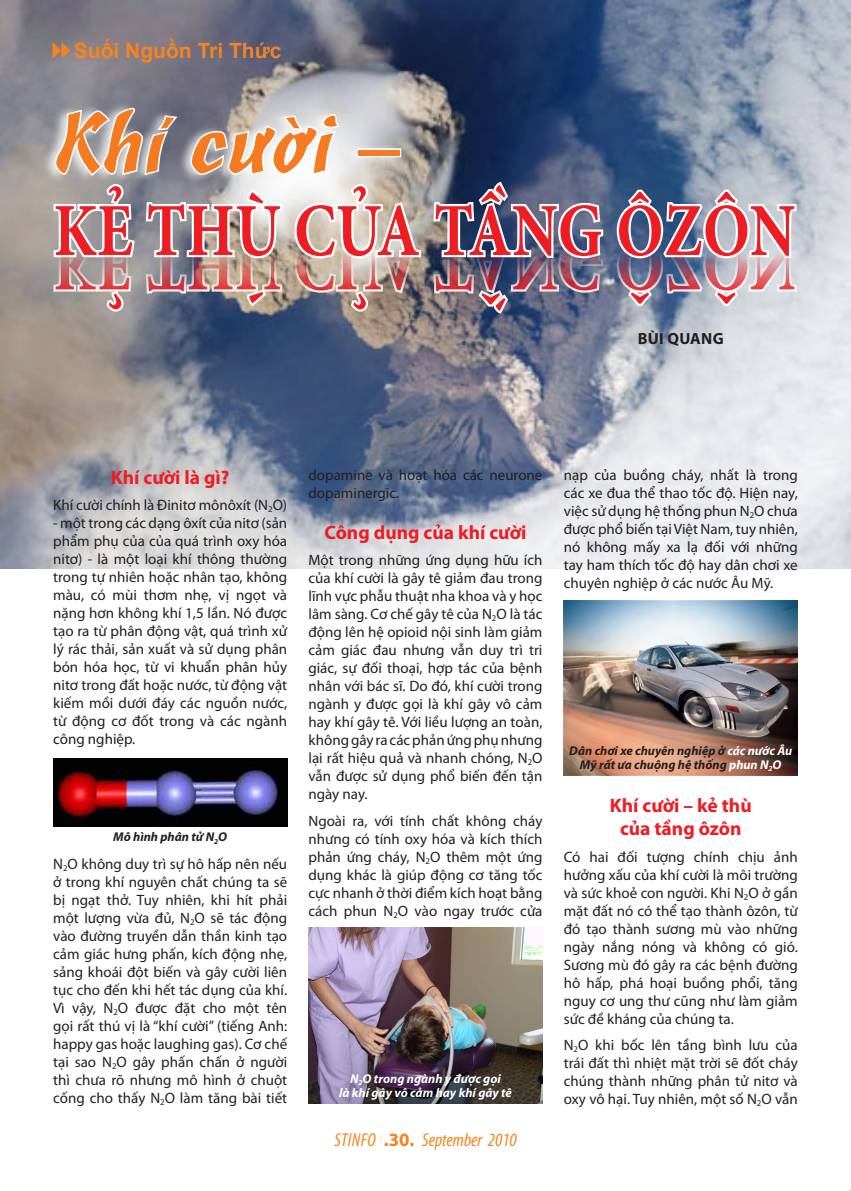
<style>
.page{position:relative;width:851px;height:1191px;background:#fff}
.page>*{position:absolute;margin:0;border:0;box-sizing:border-box;transform-origin:0 0}
.t1{font:82.5px "UVN Mang Tre";color:#f47b21}
.t2{font:700 75px "Minion Pro";letter-spacing:.005em;color:#ee1d23;scale:.82 1}
.t3{font:700 21px "Arial";color:#f58420}
.t4{font:700 19.5px/23.4px "Myriad Pro";color:#ee1d23;text-align:center}
.t5{font:italic condensed 18.75px "Myriad Pro";color:#f58420}
.Tacgia{font:700 16.2px "Myriad Pro";letter-spacing:.02em;color:#231f20}
.t6{font:15px/18px "Myriad Pro";color:#231f20;text-align:justify}
.Chuthichhinh{font:italic 700 12.75px/14.2px "Myriad Pro";color:#231f20;text-align:center}
.Chuthichhinh-2{font:italic 700 12.75px/14.2px "Myriad Pro";color:#fff;text-align:center}
.s1{font-weight:700;font-style:normal;font-stretch:normal}
.s2{color:#fff}
</style>
<div class="page">
<img style="left:0;top:0;width:850px;height:568px">
<div style="left:41px;top:101px;width:531px;height:145px;background:#fff;opacity:.75"></div>
<svg style="left:51px;top:106px;width:372px;height:208px"></svg>
<svg style="left:431px;top:179px;width:174px;height:137px"></svg>
<svg style="left:614px;top:187px;width:184px;height:121px"></svg>
<img style="left:53px;top:758px;width:234px;height:68px">
<img style="left:308px;top:927px;width:234px;height:176px">
<img style="left:563px;top:600px;width:234px;height:176px">
<svg style="left:53px;top:41px;width:17px;height:18px"></svg>
<img style="left:56px;top:239px;width:738px;height:72px">
<p class="t3" style="left:74px;top:37px;width:209px">Suối Nguồn Tri Thức</p>
<p class="t1" style="left:53px;top:81px;width:348px">Khí cười –</p>
<p class="t2" style="left:53px;top:178px;width:906px">KẺ THÙ CỦA TẦNG ÔZÔN</p>
<p class="Tacgia" style="left:637px;top:328px;width:88px">bùi quang</p>
<p class="t4" style="left:111px;top:465px;width:120px">Khí cười là gì?</p>
<p class="t6" style="left:53px;top:496px;width:235px">Khí cười chính là Đinitơ mônôxít (N<sub>2</sub>O)</p>
<p class="t6" style="left:53px;top:514px;width:235px">- một trong các dạng ôxít của nitơ (sản phẩm phụ của của quá trình oxy hóa nitơ) - là một loại khí thông thường trong tự nhiên hoặc nhân tạo, không màu, có mùi thơm nhẹ, vị ngọt và nặng hơn không khí 1,5 lần. Nó được tạo ra từ phân động vật, quá trình xử lý rác thải, sản xuất và sử dụng phân bón hóa học, từ vi khuẩn phân hủy nitơ trong đất hoặc nước, từ động vật kiếm mồi dưới đáy các nguồn nước, từ động cơ đốt trong và các ngành công nghiệp.</p>
<p class="Chuthichhinh" style="left:113px;top:829px;width:115px">Mô hình phân tử N<sub>2</sub>O</p>
<p class="t6" style="left:53px;top:854px;width:235px">N<sub>2</sub>O không duy trì sự hô hấp nên nếu ở trong khí nguyên chất chúng ta sẽ bị ngạt thở. Tuy nhiên, khi hít phải một lượng vừa đủ, N<sub>2</sub>O sẽ tác động vào đường truyền dẫn thần kinh tạo cảm giác hưng phấn, kích động nhẹ, sảng khoái đột biến và gây cười liên tục cho đến khi hết tác dụng của khí.<br>Vì vậy, N<sub>2</sub>O được đặt cho một tên gọi rất thú vị là “khí cười” (tiếng Anh: happy gas hoặc laughing gas). Cơ chế tại sao N<sub>2</sub>O gây phấn chấn ở người thì chưa rõ nhưng mô hình ở chuột cống cho thấy N<sub>2</sub>O làm tăng bài tiết</p>
<p class="t6" style="left:308px;top:466px;width:235px">dopamine và hoạt hóa các neurone dopaminergic.</p>
<p class="t4" style="left:324px;top:520px;width:203px">Công dụng của khí cười</p>
<p class="t6" style="left:308px;top:551px;width:235px">Một trong những ứng dụng hữu ích của khí cười là gây tê giảm đau trong lĩnh vực phẫu thuật nha khoa và y học lâm sàng. Cơ chế gây tê của N<sub>2</sub>O là tác động lên hệ opioid nội sinh làm giảm cảm giác đau nhưng vẫn duy trì tri giác, sự đối thoại, hợp tác của bệnh nhân với bác sĩ. Do đó, khí cười trong ngành y được gọi là khí gây vô cảm hay khí gây tê. Với liều lượng an toàn, không gây ra các phản ứng phụ nhưng lại rất hiệu quả và nhanh chóng, N<sub>2</sub>O vẫn được sử dụng phổ biến đến tận ngày nay.</p>
<p class="t6" style="left:308px;top:811px;width:235px">Ngoài ra, với tính chất không cháy nhưng có tính oxy hóa và kích thích phản ứng cháy, N<sub>2</sub>O thêm một ứng dụng khác là giúp động cơ tăng tốc cực nhanh ở thời điểm kích hoạt bằng cách phun N<sub>2</sub>O vào ngay trước cửa</p>
<p class="Chuthichhinh-2" style="left:339px;top:1070px;width:174px">N<sub>2</sub>O trong ngành y được gọi<br>là khí gây vô cảm hay khí gây tê</p>
<p class="t5" style="left:334px;top:1128px;width:184px">STinfo <span class="s1">.30.</span> September 2010</p>
<p class="t6" style="left:563px;top:466px;width:235px">nạp của buồng cháy, nhất là trong các xe đua thể thao tốc độ. Hiện nay, việc sử dụng hệ thống phun N<sub>2</sub>O chưa được phổ biến tại Việt Nam, tuy nhiên, nó không mấy xa lạ đối với những tay ham thích tốc độ hay dân chơi xe chuyên nghiệp ở các nước Âu Mỹ.</p>
<p class="Chuthichhinh" style="left:569px;top:743px;width:224px">Dân chơi xe chuyên nghiệp ở <span class="s2">các nước Âu<br></span>Mỹ rất ưa chuộng hệ thống <span class="s2">phun N</span><sub>2</sub><span class="s2">O</span></p>
<p class="t4" style="left:609px;top:793px;width:143px">Khí cười – kẻ thù của tầng ôzôn</p>
<p class="t6" style="left:563px;top:847px;width:235px">Có hai đối tượng chính chịu ảnh hưởng xấu của khí cười là môi trường và sức khoẻ con người. Khi N<sub>2</sub>O ở gần mặt đất nó có thể tạo thành ôzôn, từ đó tạo thành sương mù vào những ngày nắng nóng và không có gió.<br>Sương mù đó gây ra các bệnh đường hô hấp, phá hoại buồng phổi, tăng nguy cơ ung thư cũng như làm giảm sức đề kháng của chúng ta.</p>
<p class="t6" style="left:563px;top:1036px;width:235px">N<sub>2</sub>O khi bốc lên tầng bình lưu của trái đất thì nhiệt mặt trời sẽ đốt cháy chúng thành những phân tử nitơ và oxy vô hại. Tuy nhiên, một số N<sub>2</sub>O vẫn</p>
</div>
